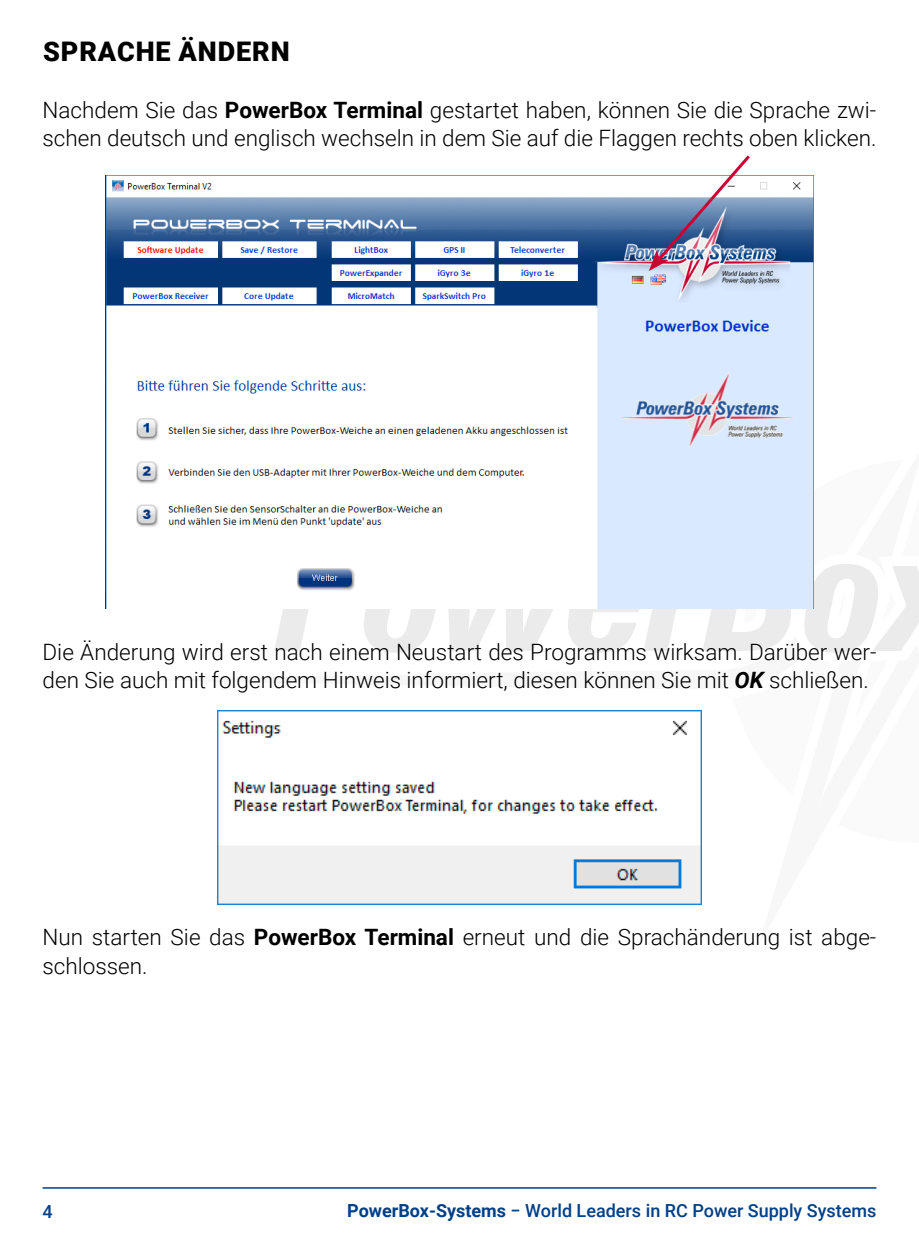
<style>
.page{position:relative;width:919px;height:1234px;background:#fff}
.page>*{position:absolute;margin:0;border:0;box-sizing:border-box;transform-origin:0 0}
.t1{font:900 27px "Roboto";letter-spacing:.035em;color:#000}
.t2{font:300 22.5px/28.5px "Roboto";color:#000}
.t3{font:500 18px "Roboto";color:#003f89}
.s1{font-weight:700}
.s2{font-weight:700;font-style:italic}
</style>
<div class="page">
<hr style="left:43px;top:1186px;width:833px;height:2px;background:#003f89">
<svg style="left:274px;top:609px;width:162px;height:43px"></svg>
<svg style="left:448px;top:529px;width:470px;height:123px"></svg>
<img style="left:105px;top:176px;width:708px;height:432px">
<svg style="left:648px;top:155px;width:105px;height:116px"></svg>
<div style="left:640px;top:493px;width:140px;height:32px;background:#d9e9ff"></div>
<img style="left:218px;top:710px;width:483px;height:193px">
<p class="t1" style="left:43px;top:32px;width:248px">SPRACHE ÄNDERN</p>
<p class="t2" style="left:43px;top:95px;width:835px">Nachdem Sie das <span class="s1">PowerBox Terminal</span> gestartet haben, können Sie die Sprache zwi&shy;schen deutsch und englisch wechseln in dem Sie auf die Flaggen rechts oben klicken.</p>
<p class="t2" style="left:43px;top:636px;width:835px">Die Änderung wird erst nach einem Neustart des Programms wirksam. Darüber wer&shy;den Sie auch mit folgendem Hinweis informiert, diesen können Sie mit <span class="s2">OK</span> schließen.</p>
<p class="t2" style="left:42px;top:921px;width:835px">Nun starten Sie das <span class="s1">PowerBox Terminal</span> erneut und die Sprachänderung ist abge&shy;schlossen.</p>
<p class="t3" style="left:43px;top:1198px;width:12px">4</p>
<p class="t3" style="left:347px;top:1197px;width:530px"><span class="s1">PowerBox-Systems</span> − World Leaders in RC Power Supply Systems</p>
</div>
